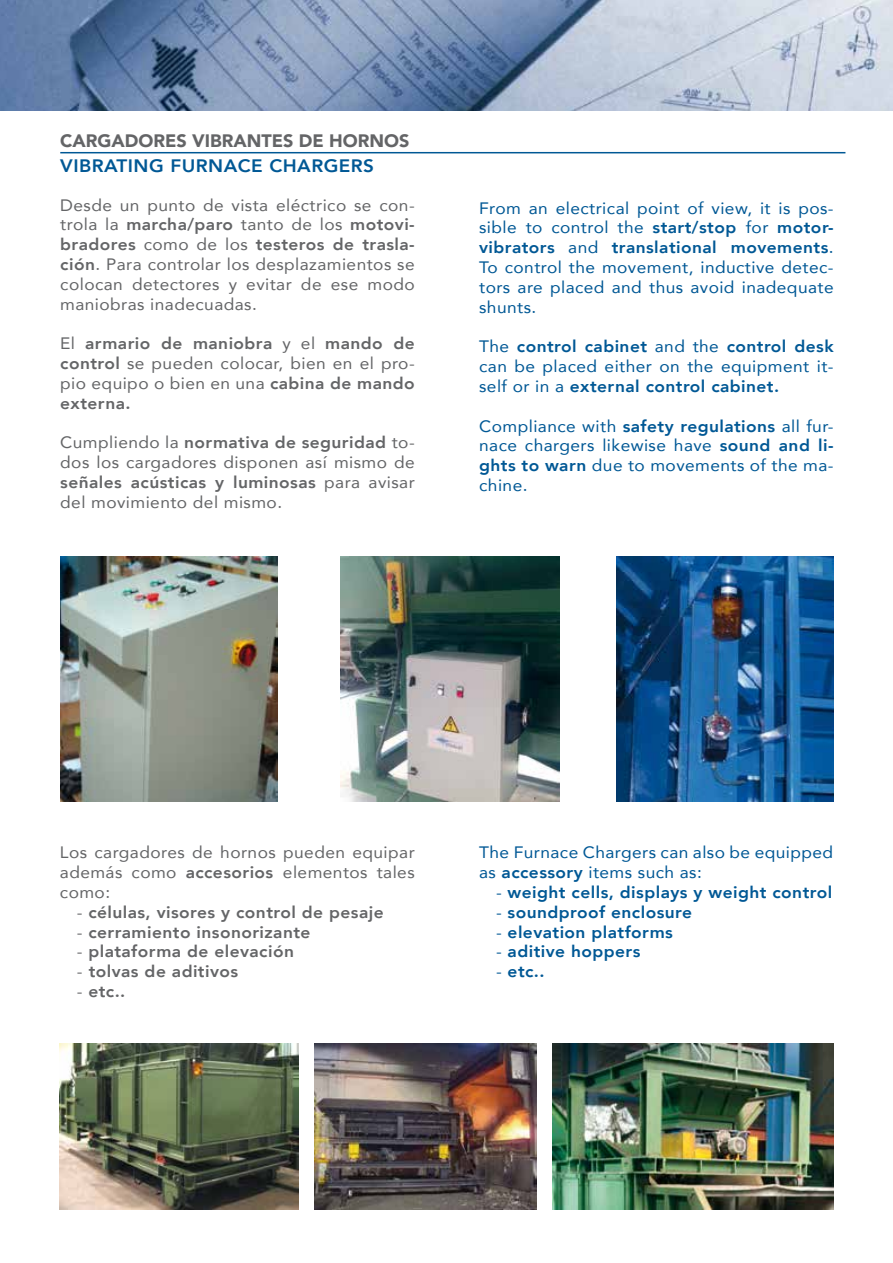
<style>
.page{position:relative;width:893px;height:1263px;background:#fff}
.page>*{position:absolute;margin:0;border:0;box-sizing:border-box;transform-origin:0 0}
.t1{font:900 18px "Avenir";color:#646567}
.t2{font:800 18px "Avenir";letter-spacing:.025em;color:#005895;scale:1.05 1}
.t3{font:16.5px/19.8px "Avenir";letter-spacing:.025em;color:#646567;text-align:justify;scale:1.05 1}
.t4{font:16.5px/19.8px "Avenir";letter-spacing:.025em;color:#005895;text-align:justify;scale:1.05 1}
.t5{font:800 16.5px "Avenir";letter-spacing:.025em;color:#646567;scale:1.05 1}
.t6{font:800 16.5px "Avenir";letter-spacing:.025em;color:#005895;scale:1.05 1}
.s1{font-weight:800}
.s2{font-weight:400}
</style>
<div class="page">
<hr style="left:60px;top:152px;width:785px;height:1px;background:#005895">
<img style="left:60px;top:556px;width:218px;height:245px">
<img style="left:341px;top:556px;width:218px;height:245px">
<img style="left:616px;top:556px;width:217px;height:245px">
<img style="left:60px;top:1043px;width:238px;height:167px">
<img style="left:314px;top:1043px;width:222px;height:167px">
<img style="left:552px;top:1043px;width:281px;height:167px">
<img style="left:0;top:0;width:893px;height:111px">
<p class="t1" style="left:60px;top:126px;width:351px">CARGADORES VIBRANTES DE HORNOS</p>
<p class="t2" style="left:60px;top:151px;width:300px">VIBRATING FURNACE CHARGERS</p>
<p class="t3" style="left:60px;top:195px;width:339px">Desde un punto de vista eléctrico se con&shy;trola la <span class="s1">marcha/paro</span> tanto de los <span class="s1">motovi&shy;bradores</span> como de los <span class="s1">testeros de trasla&shy;ción</span>. Para controlar los desplazamientos se colocan detectores y evitar de ese modo maniobras inadecuadas.</p>
<p class="t3" style="left:60px;top:333px;width:339px">El <span class="s1">armario de maniobra</span> y el <span class="s1">mando de control</span> se pueden colocar, bien en el pro&shy;pio equipo o bien en una <span class="s1">cabina de mando externa.</span></p>
<p class="t3" style="left:60px;top:432px;width:339px">Cumpliendo la <span class="s1">normativa de seguridad</span> to&shy;dos los cargadores disponen así mismo de <span class="s1">señales acústicas y luminosas</span> para avisar del movimiento del mismo.</p>
<p class="t4" style="left:479px;top:198px;width:339px">From an electrical point of view, it is pos&shy;sible to control the <span class="s1">start/stop</span> for <span class="s1">motor&shy;vibrators</span> and <span class="s1">translational movements</span>.<br>To control the movement, inductive detec&shy;tors are placed and thus avoid inadequate shunts.</p>
<p class="t4" style="left:479px;top:336px;width:339px">The <span class="s1">control cabinet</span> and the <span class="s1">control desk </span>can be placed either on the equipment it&shy;self or in a <span class="s1">external control cabinet.</span></p>
<p class="t4" style="left:479px;top:415px;width:339px">Compliance with <span class="s1">safety regulations</span> all fur&shy;nace chargers likewise have <span class="s1">sound and li&shy;ghts to warn</span> due to movements of the ma&shy;chine.</p>
<p class="t3" style="left:60px;top:842px;width:339px">Los cargadores de hornos pueden equipar además como <span class="s1">accesorios</span> elementos tales como:</p>
<p class="t5" style="left:77px;top:899px;width:294px"><span class="s2">-</span> células, visores y control de pesaje</p>
<p class="t5" style="left:77px;top:919px;width:224px"><span class="s2">-</span> cerramiento insonorizante</p>
<p class="t5" style="left:77px;top:939px;width:208px"><span class="s2">-</span> plataforma de elevación</p>
<p class="t5" style="left:77px;top:959px;width:155px"><span class="s2">-</span> tolvas de aditivos</p>
<p class="t5" style="left:77px;top:978px;width:48px"><span class="s2">-</span> etc..</p>
<p class="t4" style="left:479px;top:842px;width:339px">The Furnace Chargers can also be equipped as <span class="s1">accessory</span> items such as:</p>
<p class="t6" style="left:496px;top:879px;width:322px"><span class="s2">-</span> weight cells, displays y weight control</p>
<p class="t6" style="left:496px;top:899px;width:188px"><span class="s2">-</span> soundproof enclosure</p>
<p class="t6" style="left:496px;top:919px;width:170px"><span class="s2">-</span> elevation platforms</p>
<p class="t6" style="left:496px;top:939px;width:139px"><span class="s2">-</span> aditive hoppers</p>
<p class="t6" style="left:496px;top:959px;width:48px"><span class="s2">-</span> etc..</p>
</div>
